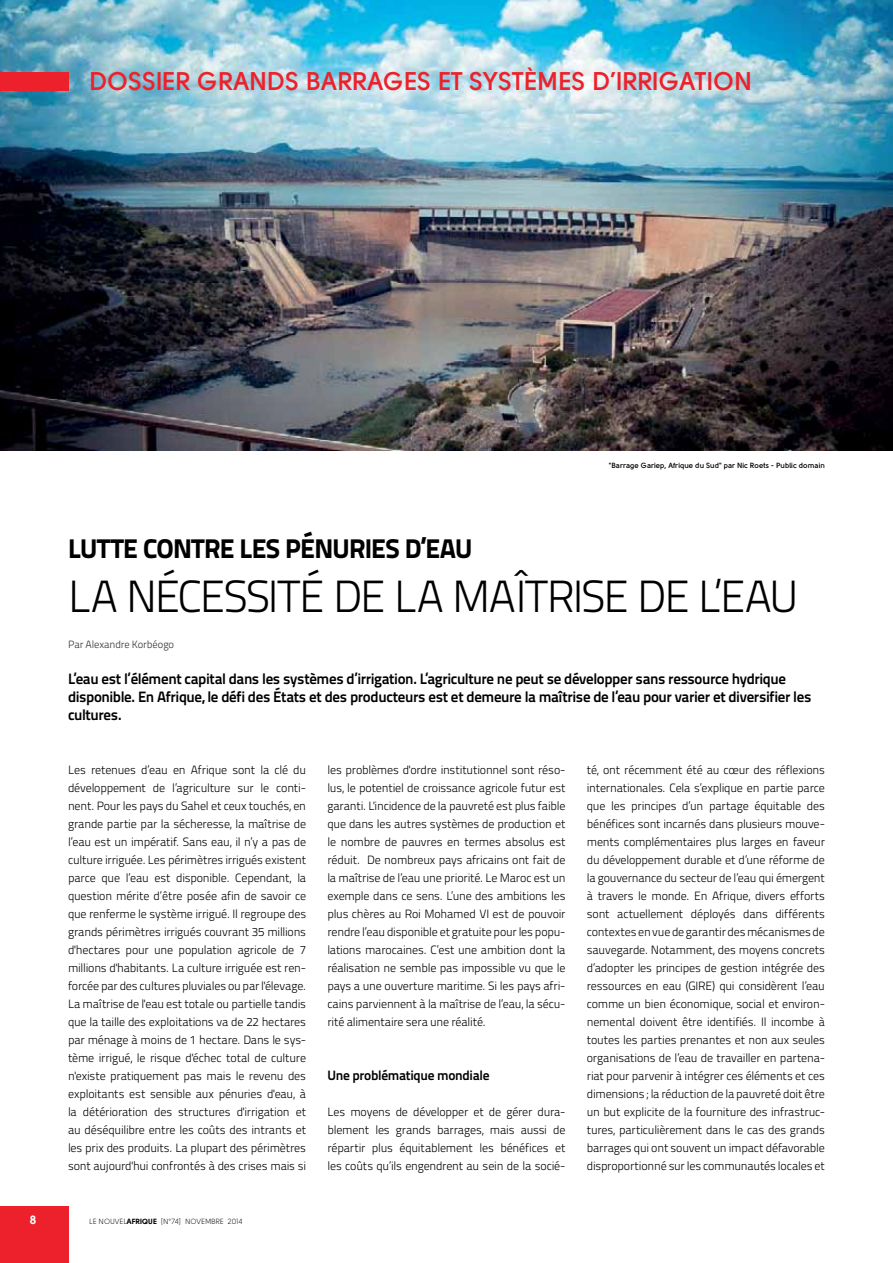
<style>
.page{position:relative;width:893px;height:1263px;background:#fff}
.page>*{position:absolute;margin:0;border:0;box-sizing:border-box;transform-origin:0 0}
.t1{font:45px "Titillium Text 22 L 250 wt";letter-spacing:-.045em;color:#000}
.t2{font:27px "Titillium Text 22 L 999 wt";letter-spacing:-.03em;color:#000}
.t3{font:700 25.5px "Solomon";color:#ed212b}
.t4{font:15px/18px "Titillium Text 22 L 800 wt";letter-spacing:-.025em;color:#000}
.t5{font:13.5px "Titillium Text 22 L 800 wt";letter-spacing:-.02em;color:#000}
.t6{font:12px/18px "Titillium Text 22 L 250 wt";letter-spacing:-.015em;color:#000;text-align:justify}
.t7{font:900 12px "Solomon";color:#fff}
.t8{font:10.5px "Titillium Text 22 L 250 wt";letter-spacing:-.005em;color:#2c2d2e}
.t9{font:700 7.5px "Solomon";color:#000}
.t10{font:7.5px "Solomon";color:#000}
.s1{font-weight:900}
</style>
<div class="page">
<img style="left:0;top:0;width:893px;height:450px">
<div style="left:0;top:1206px;width:68px;height:57px;background:#ed212b"></div>
<div style="left:0;top:72px;width:68px;height:18px;background:#ed212b"></div>
<h3 class="t3" style="left:89px;top:66px;width:665px">DOSSIER GRANDS BARRAG ES ET SYSTÈMES D’IRRIGATION</h3>
<p class="t9" style="left:609px;top:461px;width:217px">"BARRAGE GARIEP, AFRIQUE DU SUD" PAR N IC ROETS - PUBLIC DOMAIN</p>
<h2 class="t2" style="left:68px;top:527px;width:406px">LUTTE CONTRE LES PÉNURIES D’EAU</h2>
<h1 class="t1" style="left:68px;top:563px;width:732px">La nécessité de la maîtrise de l’eau</h1>
<p class="t8" style="left:68px;top:637px;width:108px">Par Alexandre Korbéogo</p>
<p class="t4" style="left:68px;top:669px;width:745px">L’eau est l’élément capital dans les systèmes d’irrigation. L’agriculture ne peut se développer sans ressource hydrique disponible. En Afrique, le défi des États et des producteurs est et demeure la maîtrise de l’eau pour varier et diversifier les cultures.</p>
<p class="t6" style="left:68px;top:760px;width:240px">Les retenues d’eau en Afrique sont la clé du développement de l’agriculture sur le conti&shy;nent. Pour les pays du Sahel et ceux touchés, en grande partie par la sécheresse, la maîtrise de l’eau est un impératif. Sans eau, il n’y a pas de culture irriguée. Les périmètres irrigués existent parce que l’eau est disponible. Cependant, la question mérite d’être posée afin de savoir ce que renferme le système irrigué. I l regroupe des grands périmètres irrigués couvrant 35 millions d'hectares pour une population agricole de 7 millions d'habitants. La culture irriguée est ren&shy;forcée par des cultures pluviales ou par l'élevage.<br>La maîtrise de l'eau est totale ou partielle tandis que la taille des exploitations va de 22 hectares par ménage à moins de 1 hectare. Dans le sys&shy;tème irrigué, le risque d'échec total de culture n'existe pratiquement pas mais le revenu des exploitants est sensible aux pénuries d'eau, à la détérioration des structures d'irrigation et au déséquilibre entre les coûts des intrants et les prix des produits. La plupart des périmètres sont aujourd'hui confrontés à des crises mais si</p>
<p class="t6" style="left:327px;top:760px;width:240px">les problèmes d'ordre institutionnel sont réso&shy;lus, le potentiel de croissance agricole futur est garanti. L'incidence de la pauvreté est plus faible que dans les autres systèmes de production et le nombre de pauvres en termes absolus est réduit. De nombreux pays africains ont fait de la maîtrise de l’eau une priorité. Le Maroc est un exemple dans ce sens. L’une des ambitions les plus chères au Roi Mohamed VI est de pouvoir rendre l’eau disponible et gratuite pour les popu&shy;lations marocaines. C’est une ambition dont la réalisation ne semble pas impossible vu que le pays a une ouverture maritime. Si les pays afri&shy;cains parviennent à la maîtrise de l’eau, la sécu&shy;rité alimentaire sera une réalité.</p>
<p class="t5" style="left:327px;top:1065px;width:164px">Une problématique mondiale</p>
<p class="t6" style="left:327px;top:1102px;width:240px">Les moyens de développer et de gérer dura&shy;blement les grands barrages, mais aussi de répartir plus équitablement les bénéfices et les coûts qu’ils engendrent au sein de la socié-</p>
<p class="t7" style="left:30px;top:1213px;width:8px">8</p>
<p class="t10" style="left:89px;top:1217px;width:155px">LE NOUVEL<span class="s1">AFRIQUE</span> [N °74] NOVEMBRE 2014</p>
<p class="t6" style="left:587px;top:760px;width:240px">té, ont récemment été au cœur des réflexions internationales. Cela s’explique en partie parce que les principes d’un partage équitable des bénéfices sont incarnés dans plusieurs mouve&shy;ments complémentaires plus larges en faveur du développement durable et d’une réforme de la gouvernance du secteur de l’eau qui émergent à travers le monde. En Afrique, divers efforts sont actuellement déployés dans différents contextes en vue de garantir des mécanismes de sauvegarde. N otamment, des moyens concrets d’adopter les principes de gestion intégrée des ressources en eau (GIRE) qui considèrent l’eau comme un bien économique, social et environ&shy;nemental doivent être identifiés. I l incombe à toutes les parties prenantes et non aux seules organisations de l’eau de travailler en partena&shy;riat pour parvenir à intégrer ces éléments et ces dimensions ; la réduction de la pauvreté doit être un but explicite de la fourniture des infrastruc&shy;tures, particulièrement dans le cas des grands barrages qui ont souvent un impact défavorable disproportionné sur les communautés locales et</p>
</div>
